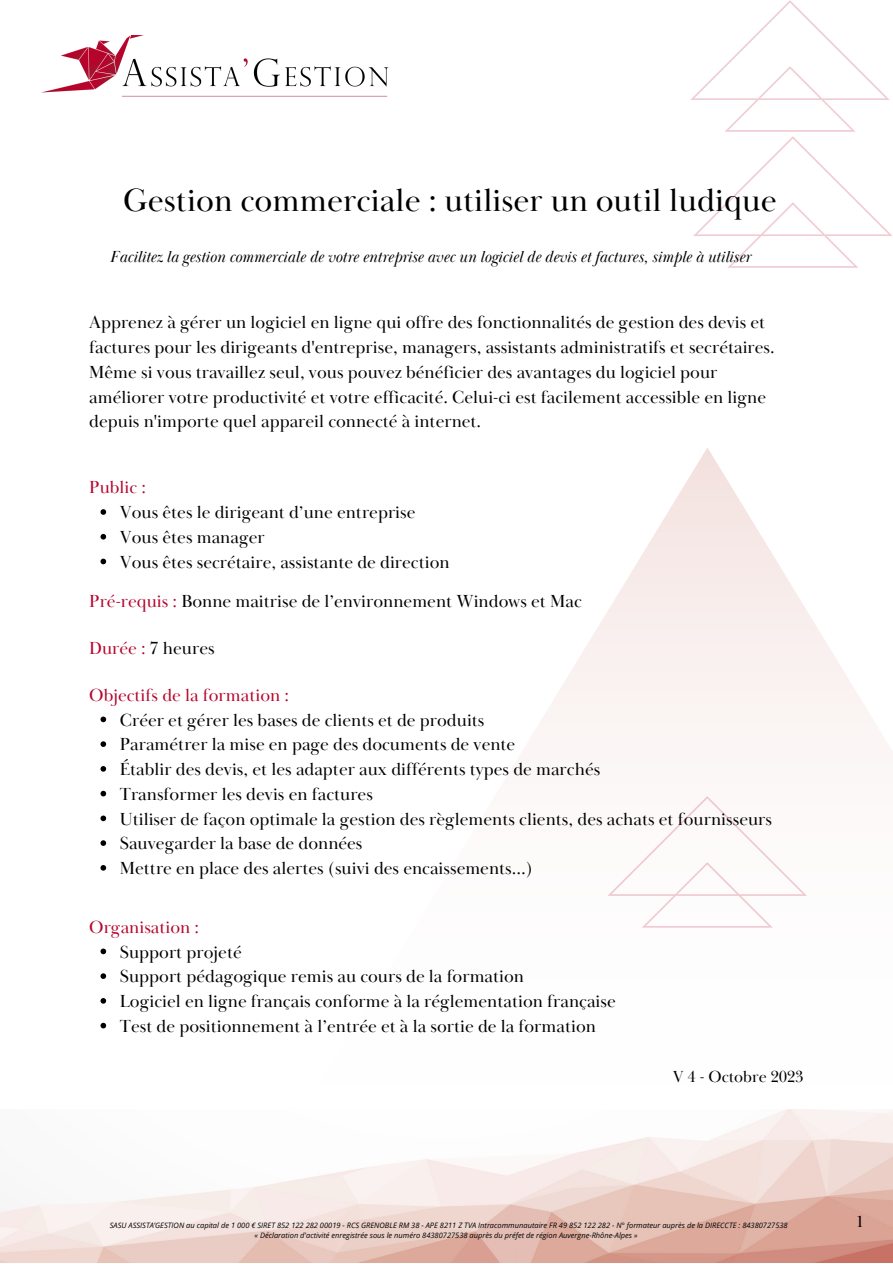
<style>
.page{position:relative;width:893px;height:1264px;background:#fff}
.page>*{position:absolute;margin:0;border:0;box-sizing:border-box;transform-origin:0 0}
.t1{font:33px "Baskerville Display PT";color:#000}
.t2{font:18px/24.8px "Baskerville Display PT";color:#000}
.t3{font:18px "Baskerville Display PT";color:#b6042c}
.t4{font:italic 16.5px "Baskerville Display PT";color:#000}
.t5{font:16.5px "Baskerville Display PT";color:#000}
.t6{font:italic 7.5px "Open Sans";color:#000}
.s1{color:#b6042c}
</style>
<div class="page">
<img style="left:41px;top:35px;width:348px;height:62px">
<img style="left:0;top:1172px;width:892px;height:90px">
<svg style="left:342px;top:448px;width:550px;height:724px"></svg>
<svg style="left:690px;top:0;width:202px;height:268px"></svg>
<svg style="left:100px;top:716px;width:6px;height:6px"></svg>
<svg style="left:100px;top:741px;width:6px;height:6px"></svg>
<svg style="left:100px;top:766px;width:6px;height:5px"></svg>
<svg style="left:100px;top:790px;width:6px;height:6px"></svg>
<svg style="left:100px;top:815px;width:6px;height:6px"></svg>
<svg style="left:100px;top:840px;width:6px;height:5px"></svg>
<svg style="left:100px;top:865px;width:6px;height:5px"></svg>
<svg style="left:100px;top:948px;width:6px;height:6px"></svg>
<svg style="left:100px;top:973px;width:6px;height:5px"></svg>
<svg style="left:100px;top:998px;width:6px;height:5px"></svg>
<svg style="left:100px;top:1022px;width:6px;height:6px"></svg>
<svg style="left:607px;top:796px;width:200px;height:131px"></svg>
<svg style="left:100px;top:509px;width:6px;height:6px"></svg>
<svg style="left:100px;top:534px;width:6px;height:5px"></svg>
<svg style="left:100px;top:558px;width:6px;height:6px"></svg>
<p class="t1" style="left:123px;top:181px;width:655px">Gestion commerciale : utiliser un outil ludique</p>
<p class="t4" style="left:110px;top:246px;width:642px">Facilitez la gestion commerciale de votre entreprise avec un logiciel de devis et factures, simple à utiliser</p>
<p class="t2" style="left:89px;top:311px;width:687px">Apprenez à gérer un logiciel en ligne qui offre des fonctionnalités de gestion des devis et factures pour les dirigeants d'entreprise, managers, assistants administratifs et secrétaires.<br>Même si vous travaillez seul, vous pouvez bénéficier des avantages du logiciel pour améliorer votre productivité et votre efficacité. Celui-ci est facilement accessible en ligne depuis n'importe quel appareil connecté à internet.</p>
<p class="t3" style="left:89px;top:476px;width:58px">Public :</p>
<p class="t2" style="left:120px;top:500px;width:297px">Vous êtes le dirigeant d’une entreprise</p>
<p class="t2" style="left:120px;top:525px;width:146px">Vous êtes manager</p>
<p class="t2" style="left:120px;top:550px;width:331px">Vous êtes secrétaire, assistante de direction</p>
<p class="t2" style="left:89px;top:589px;width:494px"><span class="s1">Pré-requis :</span> Bonne maitrise de l’environnement Windows et Mac</p>
<p class="t2" style="left:89px;top:636px;width:127px"><span class="s1">Durée :</span> 7 heures</p>
<p class="t3" style="left:89px;top:684px;width:201px">Objectifs de la formation :</p>
<p class="t2" style="left:120px;top:708px;width:366px">Créer et gérer les bases de clients et de produits</p>
<p class="t2" style="left:120px;top:732px;width:397px">Paramétrer la mise en page des documents de vente</p>
<p class="t2" style="left:120px;top:757px;width:482px">Établir des devis, et les adapter aux différents types de marchés</p>
<p class="t2" style="left:120px;top:782px;width:254px">Transformer les devis en factures</p>
<p class="t2" style="left:120px;top:807px;width:653px">Utiliser de façon optimale la gestion des règlements clients, des achats et fournisseurs</p>
<p class="t2" style="left:120px;top:831px;width:244px">Sauvegarder la base de données</p>
<p class="t2" style="left:120px;top:856px;width:414px">Mettre en place des alertes (suivi des encaissements…)</p>
<p class="t3" style="left:89px;top:916px;width:111px">Organisation :</p>
<p class="t2" style="left:120px;top:939px;width:123px">Support projeté</p>
<p class="t2" style="left:120px;top:964px;width:406px">Support pédagogique remis au cours de la formation</p>
<p class="t2" style="left:120px;top:989px;width:497px">Logiciel en ligne français conforme à la réglementation française</p>
<p class="t2" style="left:120px;top:1014px;width:477px">Test de positionnement à l’entrée et à la sortie de la formation</p>
<p class="t5" style="left:672px;top:1066px;width:132px">V 4 - Octobre 2023</p>
<p class="t6" style="left:110px;top:1220px;width:679px">SASU ASSISTA’GESTION au capital de 1 000 € SIRET 852 122 282 00019 - RCS GRENOBLE RM 38 - APE 8211 Z TVA Intracommunautaire FR 49 852 122 282 - N° formateur auprès de la DIRECCTE : 84380727538</p>
<p class="t6" style="left:254px;top:1230px;width:384px">« Déclaration d'activité enregistrée sous le numéro 84380727538 auprès du préfet de région Auvergne-Rhône-Alpes »</p>
<p class="t5" style="left:856px;top:1211px;width:8px">1</p>
</div>
